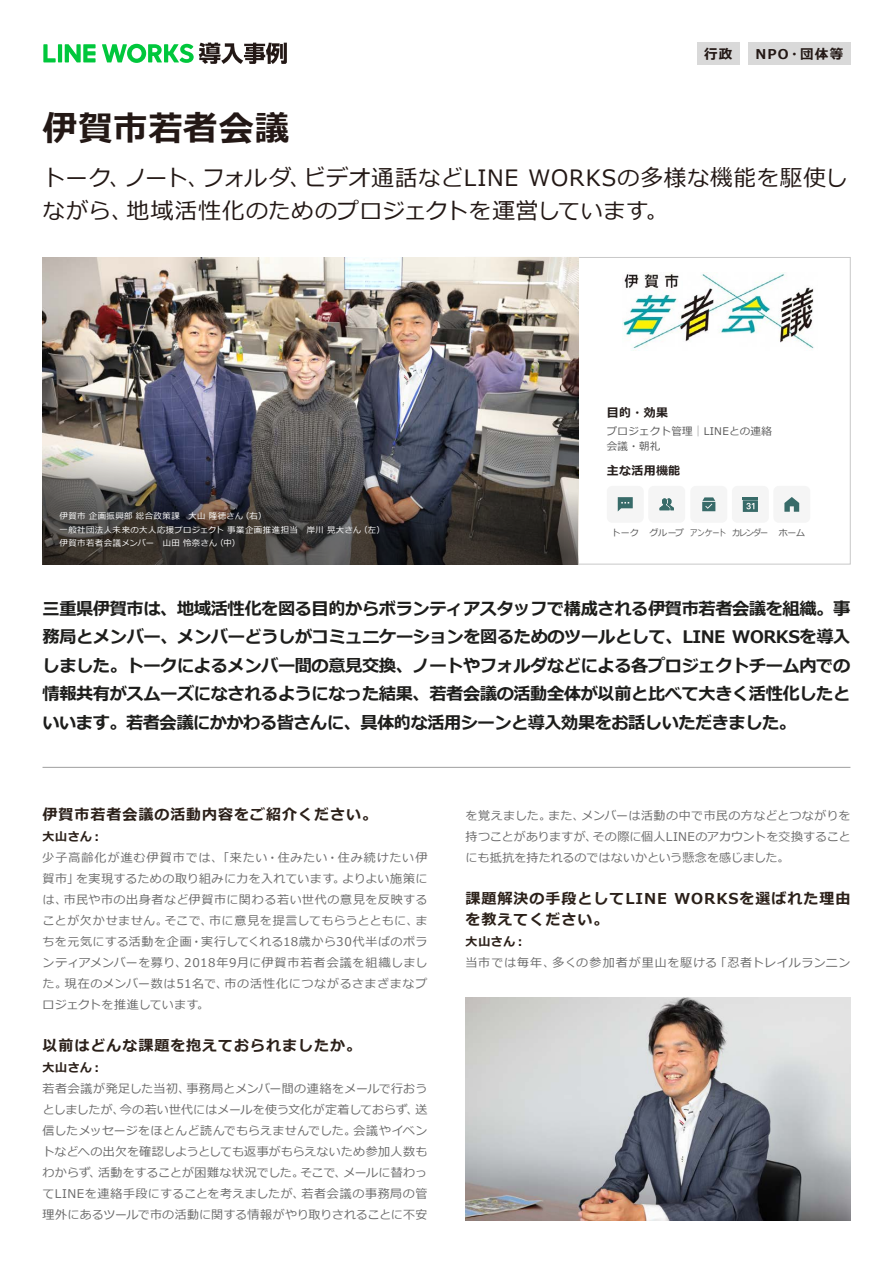
<style>
.page{position:relative;width:893px;height:1263px;background:#fff}
.page>*{position:absolute;margin:0;border:0;box-sizing:border-box;transform-origin:0 0}
.t1{font:700 34.5px "Meiryo";letter-spacing:.02em;color:#231815}
.t2{font:22.5px/33px "Meiryo";letter-spacing:.025em;color:#231815}
.t3{font:700 17.25px/28.5px "Meiryo";letter-spacing:-.03em;color:#1d1d1b;text-align:justify}
.t4{font:700 15px/21px "Meiryo";letter-spacing:.065em;color:#2b2019}
.t5{font:700 13.5px "Meiryo";letter-spacing:.085em;color:#231815}
.t6{font:12px/21px "Meiryo";letter-spacing:.025em;color:#6a6a6a}
.t7{font:12px/21px "Meiryo";letter-spacing:.075em;color:#6a6a6a;text-align:right}
.t8{font:12px/21px "Meiryo";color:#6a6a6a}
.t9{font:12px/21px "Meiryo";letter-spacing:.045em;color:#6a6a6a}
.t10{font:12px "Meiryo";letter-spacing:.06em;color:#6a6a6a}
.t11{font:12px "Meiryo";letter-spacing:.005em;color:#6a6a6a}
.t12{font:12px "Meiryo";letter-spacing:.05em;color:#6a6a6a}
.t13{font:700 12px "Meiryo";letter-spacing:.045em;color:#2b2019}
.t14{font:700 12px "Meiryo";letter-spacing:.025em;color:#251e1c}
.t15{font:10.5px/15px "Meiryo";letter-spacing:.025em;color:#585858}
.t16{font:9px "Meiryo";letter-spacing:-.02em;color:#585858}
.t17{font:9px "Meiryo";letter-spacing:-.02em;color:#585858;scale:.9 1}
.t18{font:9px "Meiryo";letter-spacing:-.02em;color:#585858;scale:.8 1}
.t19{font:8.4px/13.5px "Meiryo";letter-spacing:.05em;color:#fff}
.s1{font-size:10.05px;color:#dcdcdc}
</style>
<div class="page">
<svg style="left:102px;top:43px;width:185px;height:21px"></svg>
<hr style="left:58px;top:44px;width:4px;height:18px;background:#00c73c">
<svg style="left:43px;top:44px;width:13px;height:18px"></svg>
<svg style="left:65px;top:44px;width:31px;height:18px"></svg>
<img style="left:43px;top:257px;width:535px;height:167px">
<div style="left:697px;top:43px;width:43px;height:22px;background:#d9d9d9"></div>
<div style="left:748px;top:43px;width:102px;height:22px;background:#d9d9d9"></div>
<img style="left:622px;top:273px;width:192px;height:76px">
<hr style="left:43px;top:767px;width:807px;height:1px;background:#9e9e9e">
<img style="left:466px;top:997px;width:384px;height:223px">
<div style="left:607px;top:486px;width:37px;height:37px;background:#f5f5f5;border-radius:5px"></div>
<svg style="left:618px;top:497px;width:15px;height:14px"></svg>
<div style="left:648px;top:486px;width:37px;height:37px;background:#f5f5f5;border-radius:5px"></div>
<svg style="left:659px;top:498px;width:15px;height:12px"></svg>
<div style="left:690px;top:486px;width:37px;height:37px;background:#f5f5f5;border-radius:5px"></div>
<svg style="left:702px;top:497px;width:13px;height:14px"></svg>
<div style="left:732px;top:486px;width:37px;height:37px;background:#f5f5f5;border-radius:5px"></div>
<svg style="left:743px;top:497px;width:15px;height:15px"></svg>
<div style="left:773px;top:486px;width:37px;height:37px;background:#f5f5f5;border-radius:5px"></div>
<svg style="left:784px;top:497px;width:15px;height:15px"></svg>
<svg style="left:43px;top:424px;width:535px;height:140px;background:#514f51"></svg>
<h1 class="t1" style="left:43px;top:104px;width:248px">伊賀市若者会議</h1>
<p class="t5" style="left:704px;top:44px;width:29px">行政</p>
<p class="t5" style="left:756px;top:44px;width:89px">NPO・団体等</p>
<h2 class="t2" style="left:202px;top:162px;width:111px">フォルダ、</h2>
<h2 class="t2" style="left:303px;top:162px;width:546px">ビデオ通話などLINE WORKSの多様な機能を駆使し</h2>
<h2 class="t2" style="left:127px;top:162px;width:543px;text-indent:-84px">トーク、<br>地域活性化のためのプロジェクトを運営しています。</h2>
<h2 class="t2" style="left:124px;top:162px;width:87px">ノート、</h2>
<h2 class="t2" style="left:43px;top:195px;width:92px">ながら、</h2>
<p class="t19" style="left:241px;top:510px;width:27px">（右(</p>
<p class="t19" style="left:60px;top:510px;width:185px">伊賀市企画振興部総合政策課　大山隆徳さん</p>
<p class="t19" style="left:215px;top:523px;width:147px;text-indent:-156px">一般社団法人未来の大人応援プロジェクト事業企画推進担当　岸川晃大さん（中(</p>
<p class="t19" style="left:359px;top:523px;width:27px">（左(</p>
<p class="t19" style="left:60px;top:537px;width:159px">伊賀市若者会議メンバー　山田怜奈さん</p>
<p class="t14" style="left:607px;top:404px;width:63px">目的・効果</p>
<p class="t15" style="left:607px;top:424px;width:167px">プロジェクト管理<span class="s1">｜</span>LINEとの連絡会議・朝礼</p>
<p class="t14" style="left:607px;top:462px;width:75px">主な活用機能</p>
<p class="t16" style="left:611px;top:526px;width:29px">トーク</p>
<p class="t16" style="left:649px;top:526px;width:36px">グループ</p>
<p class="t17" style="left:732px;top:526px;width:42px">カレンダー</p>
<p class="t18" style="left:690px;top:526px;width:46px">アンケート</p>
<p class="t16" style="left:779px;top:526px;width:28px">ホーム</p>
<p class="t3" style="left:43px;top:595px;width:809px">三重県伊賀市は、地域活性化を図る目的からボランティアスタッフで構成される伊賀市若者会議を組織。事務局とメンバー、メンバーどうしがコミュニケーションを図るためのツールとして、LINE WORKSを導入しました。トークによるメンバー間の意見交換、ノートやフォルダなどによる各プロジェクトチーム内での情報共有がスムーズになされるようになった結果、若者会議の活動全体が以前と比べて大きく活性化したといいます。若者会議にかかわる皆さんに、具体的な活用シーンと導入効果をお話しいただきました。</p>
<p class="t4" style="left:43px;top:805px;width:336px">伊賀市若者会議の活動内容をご紹介ください。</p>
<p class="t13" style="left:43px;top:828px;width:62px">大山さん：</p>
<p class="t7" style="left:43px;top:848px;width:386px">少子高齢化が進む伊賀市では、「来たい・住みたい・住み続けたい伊よりよい施策に</p>
<p class="t6" style="left:76px;top:869px;width:271px">を実現するための取り組みに力を入れています。</p>
<p class="t9" style="left:64px;top:869px;width:365px;text-indent:-21px">賀市」<br>市民や市の出身者など伊賀市に関わる若い世代の意見を反映する</p>
<p class="t6" style="left:43px;top:890px;width:26px">は、</p>
<p class="t12" style="left:43px;top:913px;width:127px">ことが欠かせません。</p>
<p class="t6" style="left:43px;top:932px;width:386px">ちを元気にする活動を企画・実行してくれる18歳から30代半ばのボラ</p>
<p class="t10" style="left:184px;top:955px;width:245px">2018年9月に伊賀市若者会議を組織しまし</p>
<p class="t6" style="left:209px;top:911px;width:211px">市に意見を提言してもらうとともに、</p>
<p class="t6" style="left:415px;top:911px;width:13px">ま</p>
<p class="t6" style="left:164px;top:911px;width:50px">そこで、</p>
<p class="t8" style="left:43px;top:953px;width:146px">ンティアメンバーを募り、</p>
<p class="t10" style="left:224px;top:976px;width:204px">市の活性化につながるさまざまなプ</p>
<p class="t6" style="left:65px;top:974px;width:164px">現在のメンバー数は51名で、</p>
<p class="t6" style="left:43px;top:974px;width:168px">た。<br>ロジェクトを推進しています。</p>
<p class="t4" style="left:43px;top:1036px;width:320px">以前はどんな課題を抱えておられましたか。</p>
<p class="t13" style="left:43px;top:1059px;width:62px">大山さん：</p>
<p class="t6" style="left:186px;top:1079px;width:242px">事務局とメンバー間の連絡をメールで行おう</p>
<p class="t9" style="left:43px;top:1079px;width:149px">若者会議が発足した当初、</p>
<p class="t11" style="left:120px;top:1102px;width:300px">今の若い世代にはメールを使う文化が定着しておらず、</p>
<p class="t6" style="left:43px;top:1100px;width:84px">としましたが、</p>
<p class="t6" style="left:415px;top:1100px;width:13px">送</p>
<p class="t6" style="left:43px;top:1121px;width:315px">信したメッセージをほとんど読んでもらえませんでした。</p>
<p class="t6" style="left:43px;top:1142px;width:386px">トなどへの出欠を確認しようとしても返事がもらえないため参加人数も</p>
<p class="t6" style="left:343px;top:1163px;width:85px">メールに替わっ</p>
<p class="t6" style="left:353px;top:1121px;width:75px">会議やイベン</p>
<p class="t6" style="left:43px;top:1163px;width:60px">わからず、</p>
<p class="t6" style="left:98px;top:1163px;width:207px">活動をすることが困難な状況でした。</p>
<p class="t6" style="left:300px;top:1163px;width:48px">そこで、</p>
<p class="t6" style="left:43px;top:1184px;width:386px">てLINEを連絡手段にすることを考えましたが、<br>理外にあるツールで市の活動に関する情報がやり取りされることに不安</p>
<p class="t12" style="left:301px;top:1186px;width:127px">若者会議の事務局の管</p>
<p class="t6" style="left:581px;top:806px;width:270px">メンバーは活動の中で市民の方などとつながりを</p>
<p class="t6" style="left:466px;top:806px;width:87px">を覚えました。</p>
<p class="t6" style="left:548px;top:806px;width:38px">また、</p>
<p class="t8" style="left:466px;top:827px;width:325px">持つことがありますが、<br>にも抵抗を持たれるのではないかという懸念を感じました。</p>
<p class="t4" style="left:674px;top:889px;width:178px">WORKSを選ばれた理由</p>
<p class="t6" style="left:593px;top:827px;width:259px">その際に個人LINEのアカウントを交換すること</p>
<p class="t4" style="left:466px;top:889px;width:203px">課題解決の手段としてLINEを教えてください。</p>
<p class="t13" style="left:466px;top:933px;width:62px">大山さん：</p>
<p class="t7" style="left:552px;top:953px;width:166px">多くの参加者が里山を駆ける</p>
<p class="t6" style="left:466px;top:953px;width:91px">当市では毎年、</p>
<p class="t6" style="left:715px;top:953px;width:137px">「忍者トレイルランニン</p>
</div>
